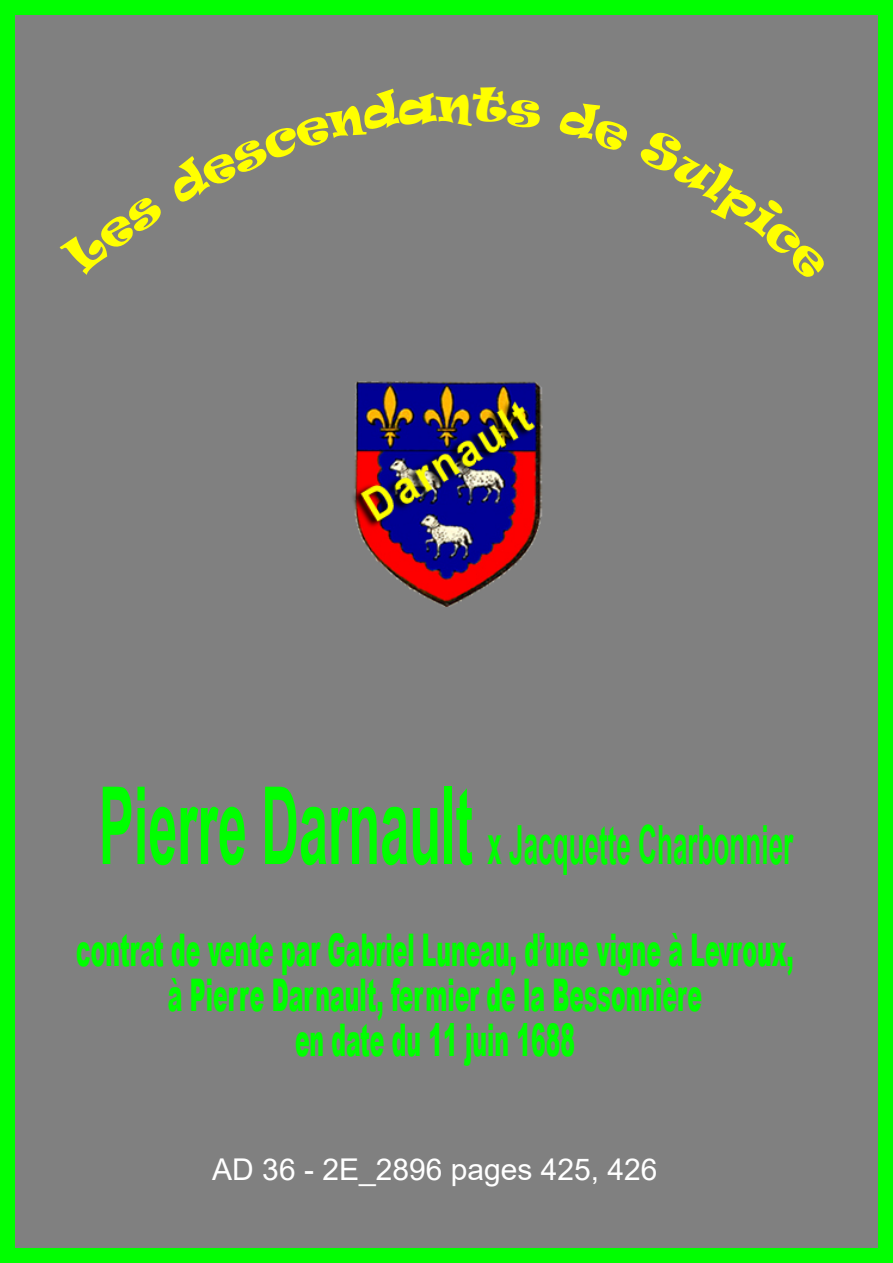
<style>
.page{position:relative;width:893px;height:1263px;background:#808080}
.page>*{position:absolute;margin:0;border:0;box-sizing:border-box;transform-origin:0 0}
.t1{font:700 54px "Arial";color:#0f0;scale:.48 1}
.t2{font:900 45px/45px "Arial";color:#0f0;text-align:center;scale:.49 1}
.t3{font:30px "Arial";color:#fff}
.s1{font-size:108px}
</style>
<div class="page">
<img style="left:352px;top:381px;width:190px;height:226px">
<img style="left:351px;top:400px;width:183px;height:129px">
<img style="left:359px;top:400px;width:177px;height:122px">
<div style="left:59px;top:86px;width:483px;height:191px;background:#808080"></div>
<div style="left:558px;top:96px;width:72px;height:57px;background:#808080"></div>
<div style="left:637px;top:127px;width:191px;height:155px;background:#808080"></div>
<p class="t1" style="left:99px;top:825px;width:1448px"><span class="s1">Pierre Darnault</span> x Jacquette Charbonnier</p>
<p class="t2" style="left:76px;top:932px;width:1466px">contrat de vente par Gabriel Luneau, d’une vigne à Levroux, à Pierre Darnault, fermier de la Bessonnière<br>en date du 11 juin 1688</p>
<p class="t3" style="left:212px;top:1158px;width:447px">AD 36 - 2E_2896 pages 425, 426</p>
</div>
